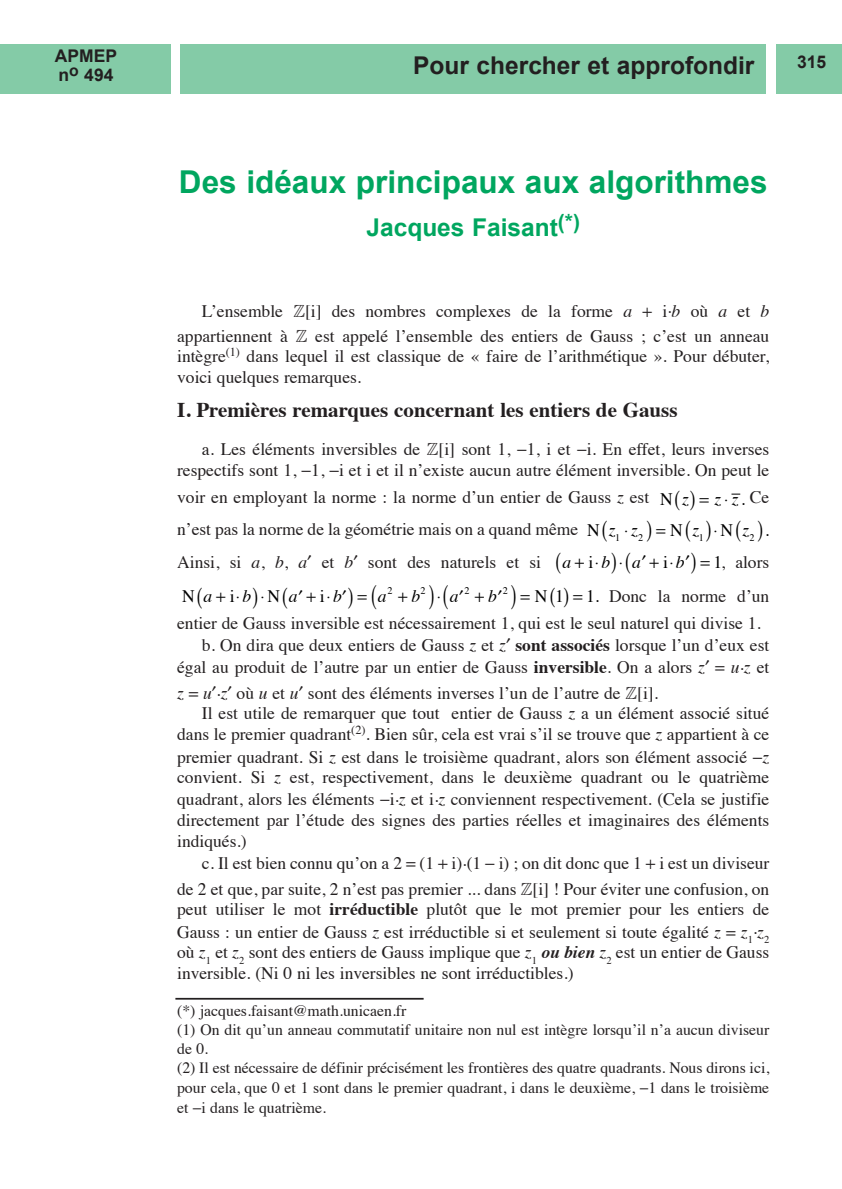
<style>
.page{position:relative;width:842px;height:1189px;background:#fff}
.page>*{position:absolute;margin:0;border:0;box-sizing:border-box;transform-origin:0 0}
.t1{font:700 31.5px "Arial";color:#00a65f}
.t2{font:700 24.5px "Arial";color:#231f20}
.t3{font:700 24.5px "Arial";color:#00a65f}
.t4{font:700 21px "Times";color:#231f20}
.t5{font:17.5px/25.6px "Times";color:#231f20;text-align:right}
.t6{font:17.5px "Times";color:#000}
.t7{font:italic 17.5px "Times";color:#000}
.t8{font:700 17.5px "Arial";color:#231f20}
.t9{font:15.75px/19.2px "Times";color:#231f20}
.t10{font:10.15px "Times";color:#000}
.s1{font-family:"Euclid Math Two"}
.s2{font-style:italic}
.s3{font-style:normal}
.s4{color:#000}
.s5{font-weight:700}
.s6{font-weight:700;font-style:italic}
</style>
<div class="page">
<div style="left:180px;top:44px;width:586px;height:50px;background:#84cba7"></div>
<div style="left:776px;top:44px;width:65px;height:50px;background:#84cba7"></div>
<div style="left:2px;top:44px;width:168px;height:50px;background:#84cba7"></div>
<hr style="left:175px;top:998px;width:248px;height:1px;background:#231f20">
<p class="t8" style="left:55px;top:46px;width:64px">APMEP</p>
<p class="t8" style="left:796px;top:52px;width:31px">315</p>
<p class="t8" style="left:59px;top:65px;width:56px">n<sup>o</sup> 494</p>
<h2 class="t2" style="left:413px;top:52px;width:343px">Pour chercher et approfondir</h2>
<h1 class="t1" style="left:179px;top:165px;width:590px">Des idéaux principaux aux algorithmes</h1>
<h2 class="t3" style="left:366px;top:213px;width:215px">Jacques Faisant<sup>(*)</sup></h2>
<p class="t5" style="left:202px;top:300px;width:431px">L’ensemble <span class="s1">Z</span>[i] des nombres complexes de la forme <span class="s2">a</span></p>
<p class="t5" style="left:177px;top:300px;width:593px">i.<span class="s2">b</span> où <span class="s2">a</span> et <span class="s2">b<br></span>appartiennent à <span class="s1">Z</span> est appelé l’ensemble des entiers de Gauss ; c’est un anneau</p>
<p class="t5" style="left:177px;top:347px;width:593px;line-height:21px;text-align:left">intègre<sup>(1)</sup> dans lequel il est classique de « faire de l’arithmétique ». Pour débuter, voici quelques remarques.</p>
<p class="t4" style="left:177px;top:401px;width:502px">I. Premières remarques concernant les entiers de Gauss</p>
<p class="t5" style="left:177px;top:440px;width:593px;line-height:21.2px">a. Les éléments inversibles de <span class="s1">Z</span>[i] sont 1, 1, i et i. En effet, leurs inverses respectifs sont 1, 1, i et i et il n’existe aucun autre élément inversible. On peut le</p>
<p class="t5" style="left:177px;top:486px;width:473px">voir en employant la norme : la norme d’un entier de Gauss <span class="s2">z</span> est</p>
<p class="t5" style="left:749px;top:486px;width:21px">Ce</p>
<p class="t5" style="left:177px;top:514px;width:402px;line-height:33.1px;text-align:left">n’est pas la norme de la géométrie mais on a quand même<br>Ainsi, si <span class="s2">a</span>, <span class="s2">b</span>, <span class="s2">a</span> et <span class="s2">b</span> sont des naturels et si</p>
<p class="t6" style="left:660px;top:492px;width:30px">N <span class="s2">z</span></p>
<p class="t7" style="left:714px;top:492px;width:32px">z⋅z<span class="s3">.</span></p>
<p class="t7" style="left:587px;top:523px;width:52px"><span class="s3">N</span>z z</p>
<p class="t6" style="left:670px;top:523px;width:80px">N<span class="s2">z</span> N<span class="s2">z</span></p>
<p class="t10" style="left:615px;top:533px;width:7px">1</p>
<p class="t10" style="left:638px;top:533px;width:7px">2</p>
<p class="t10" style="left:698px;top:533px;width:7px">1</p>
<p class="t10" style="left:749px;top:533px;width:7px">2</p>
<p class="t6" style="left:764px;top:523px;width:6px">.</p>
<p class="t7" style="left:562px;top:555px;width:80px">a <span class="s3">i</span>⋅b⋅a</p>
<p class="t6" style="left:663px;top:555px;width:23px">i⋅<span class="s2">b</span></p>
<p class="t5" style="left:609px;top:547px;width:162px;line-height:33.6px"><span class="s4">1</span>, alors<br>Donc la norme d’un</p>
<p class="t5" style="left:177px;top:612px;width:585px">entier de Gauss inversible est nécessairement 1, qui est le seul naturel qui divise 1.</p>
<p class="t5" style="left:202px;top:634px;width:568px">b. On dira que deux entiers de Gauss <span class="s2">z</span> et <span class="s2">z</span> <span class="s5">sont associés</span> lorsque l’un d’eux est</p>
<p class="t5" style="left:177px;top:656px;width:529px">égal au produit de l’autre par un entier de Gauss <span class="s5">inversible</span>. On a alors <span class="s2">z</span></p>
<p class="t5" style="left:730px;top:656px;width:40px"><span class="s2">u</span>.<span class="s2">z</span> et</p>
<p class="t5" style="left:177px;top:682px;width:482px"><span class="s2">z u</span> .<span class="s2">z</span> où <span class="s2">u</span> et <span class="s2">u</span> sont des éléments inverses l’un de l’autre de <span class="s1">Z</span>[i].</p>
<p class="t5" style="left:202px;top:702px;width:568px">Il est utile de remarquer que tout entier de Gauss <span class="s2">z</span> a un élément associé situé</p>
<p class="t5" style="left:177px;top:723px;width:593px">dans le premier quadrant<sup>(2)</sup>. Bien sûr, cela est vrai s’il se trouve que <span class="s2">z</span> appartient à ce</p>
<p class="t5" style="left:177px;top:745px;width:593px">premier quadrant. Si <span class="s2">z</span> est dans le troisième quadrant, alors son élément associé <span class="s2">z</span></p>
<p class="t5" style="left:177px;top:766px;width:593px">convient. Si <span class="s2">z</span> est, respectivement, dans le deuxième quadrant ou le quatrième</p>
<p class="t5" style="left:177px;top:788px;width:593px">quadrant, alors les éléments i.<span class="s2">z</span> et i.<span class="s2">z</span> conviennent respectivement. (Cela se justifie</p>
<p class="t5" style="left:177px;top:809px;width:593px">directement par l’étude des signes des parties réelles et imaginaires des éléments</p>
<p class="t5" style="left:177px;top:830px;width:71px">indiqués.)</p>
<p class="t5" style="left:202px;top:852px;width:568px">c. Il est bien connu qu’on a 2 (1 i).(1 i) ; on dit donc que 1 i est un diviseur</p>
<p class="t5" style="left:177px;top:881px;width:593px;line-height:19.9px;text-align:left">de 2 et que, par suite, 2 n’est pas premier ... dans <span class="s1">Z</span>[i] ! Pour éviter une confusion, on peut utiliser le mot <span class="s5">irréductible</span> plutôt que le mot premier pour les entiers de</p>
<p class="t5" style="left:177px;top:920px;width:577px">Gauss : un entier de Gauss <span class="s2">z</span> est irréductible si et seulement si toute égalité <span class="s2">z z</span><sub>1</sub></p>
<p class="t10" style="left:387px;top:587px;width:7px">2</p>
<p class="t10" style="left:420px;top:587px;width:7px">2</p>
<p class="t10" style="left:464px;top:587px;width:7px">2</p>
<p class="t10" style="left:503px;top:587px;width:7px">2</p>
<p class="t6" style="left:182px;top:589px;width:117px">N<span class="s2">a</span> i⋅<span class="s2">b</span>⋅N<span class="s2">a</span></p>
<p class="t6" style="left:320px;top:589px;width:23px">i⋅<span class="s2">b</span></p>
<p class="t7" style="left:377px;top:589px;width:10px">a</p>
<p class="t7" style="left:411px;top:589px;width:49px">b ⋅a</p>
<p class="t7" style="left:488px;top:589px;width:10px">b</p>
<p class="t6" style="left:535px;top:589px;width:30px">N 1</p>
<p class="t6" style="left:586px;top:589px;width:15px">1.</p>
<p class="t5" style="left:177px;top:917px;width:593px;line-height:24.2px">.<span class="s2">z</span><sub>2<br></sub>où <span class="s2">z</span><sub>1</sub> et <span class="s2">z</span><sub>2</sub> sont des entiers de Gauss implique que <span class="s2">z</span><sub>1</sub> <span class="s6">ou bien</span> <span class="s2">z</span><sub>2</sub> est un entier de Gauss</p>
<p class="t5" style="left:177px;top:962px;width:398px">inversible. (Ni 0 ni les inversibles ne sont irréductibles.)</p>
<p class="t9" style="left:177px;top:1002px;width:593px">(*) jacques.faisant@math.unicaen.fr<br>(1) On dit qu’un anneau commutatif unitaire non nul est intègre lorsqu’il n’a aucun diviseur de 0.<br>(2) Il est nécessaire de définir précisément les frontières des quatre quadrants. Nous dirons ici, pour cela, que 0 et 1 sont dans le premier quadrant, i dans le deuxième, 1 dans le troisième et i dans le quatrième.</p>
</div>
